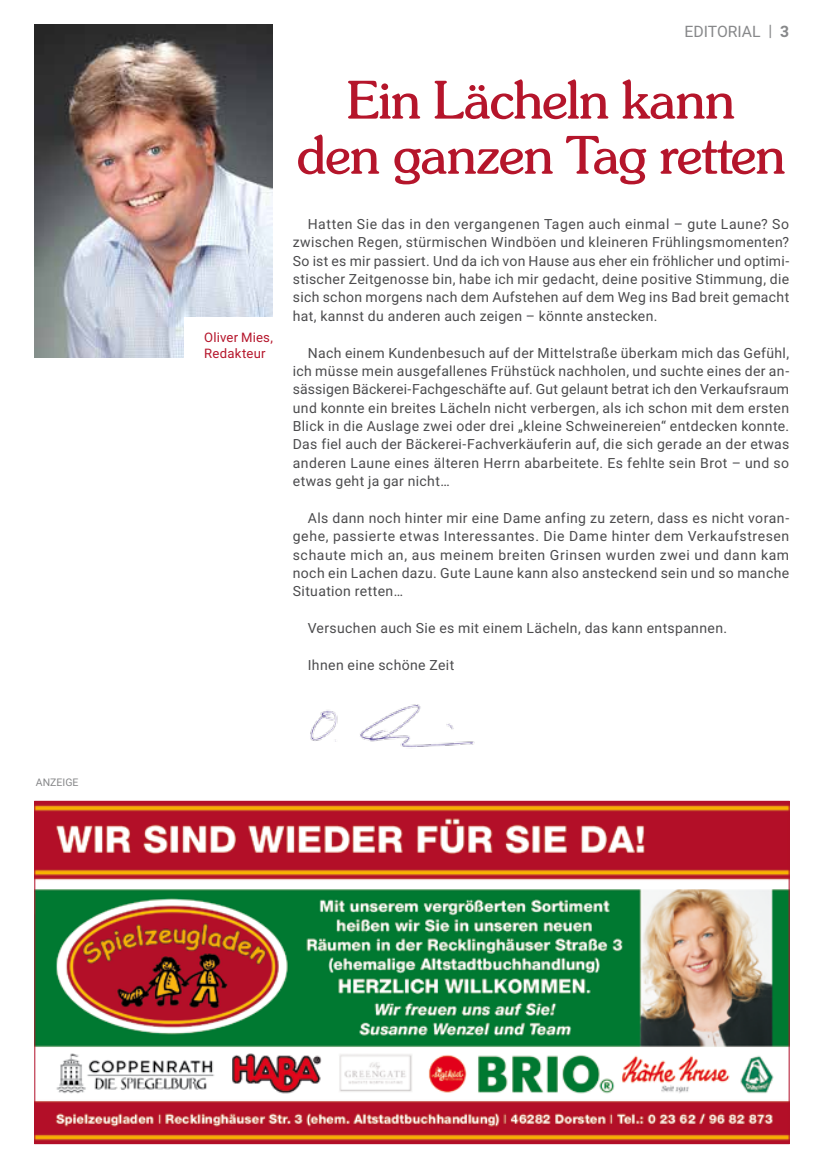
<style>
.page{position:relative;width:819px;height:1166px;background:#fff}
.page>*{position:absolute;margin:0;border:0;box-sizing:border-box;transform-origin:0 0}
.t1{font:52.5px/55.1px "Sunset";letter-spacing:-.03em;color:#b5152b;text-align:center}
.t2{font:15.75px "Roboto";color:#87888a}
.t3{font:14px/18.4px "Roboto";letter-spacing:.025em;color:#4b4b4d;text-align:justify}
.t4{font:13.12px/15.8px "Roboto";letter-spacing:.015em;color:#b5152b}
.t5{font:10.5px "Roboto";color:#87888a}
.s1{font-weight:700}
</style>
<div class="page">
<img style="left:35px;top:25px;width:238px;height:332px">
<div style="left:184px;top:317px;width:109px;height:59px;background:#fff"></div>
<img style="left:310px;top:704px;width:165px;height:43px">
<img style="left:36px;top:803px;width:751px;height:339px">
<p class="t5" style="left:36px;top:775px;width:44px">ANZEIGE</p>
<p class="t4" style="left:204px;top:329px;width:70px">Oliver Mies,<br>Redakteur</p>
<p class="t2" style="left:684px;top:20px;width:106px">EDITORIAL | <span class="s1">3</span></p>
<h1 class="t1" style="left:296px;top:74px;width:491px">Ein Lächeln kann<br>den ganzen Tag retten</h1>
<p class="t3" style="left:293px;top:214px;width:498px;text-indent:15px">Hatten Sie das in den vergangenen Tagen auch einmal – gute Laune? So zwischen Regen, stürmischen Windböen und kleineren Frühlingsmomenten?<br>So ist es mir passiert. Und da ich von Hause aus eher ein fröhlicher und optimi&shy;stischer Zeitgenosse bin, habe ich mir gedacht, deine positive Stimmung, die sich schon morgens nach dem Aufstehen auf dem Weg ins Bad breit gemacht hat, kannst du anderen auch zeigen – könnte anstecken.</p>
<p class="t3" style="left:293px;top:343px;width:498px;text-indent:15px">Nach einem Kundenbesuch auf der Mittelstraße überkam mich das Gefühl, ich müsse mein ausgefallenes Frühstück nachholen, und suchte eines der an&shy;sässigen Bäckerei-Fachgeschäfte auf. Gut gelaunt betrat ich den Verkaufsraum und konnte ein breites Lächeln nicht verbergen, als ich schon mit dem ersten Blick in die Auslage zwei oder drei „kleine Schweinereien“ entdecken konnte.<br>Das fiel auch der Bäckerei-Fachverkäuferin auf, die sich gerade an der etwas anderen Laune eines älteren Herrn abarbeitete. Es fehlte sein Brot – und so etwas geht ja gar nicht…</p>
<p class="t3" style="left:293px;top:508px;width:498px;text-indent:15px">Als dann noch hinter mir eine Dame anfing zu zetern, dass es nicht voran&shy;gehe, passierte etwas Interessantes. Die Dame hinter dem Verkaufstresen schaute mich an, aus meinem breiten Grinsen wurden zwei und dann kam noch ein Lachen dazu. Gute Laune kann also ansteckend sein und so manche Situation retten…</p>
<p class="t3" style="left:308px;top:618px;width:421px">Versuchen auch Sie es mit einem Lächeln, das kann entspannen.</p>
<p class="t3" style="left:308px;top:655px;width:148px">Ihnen eine schöne Zeit</p>
</div>
